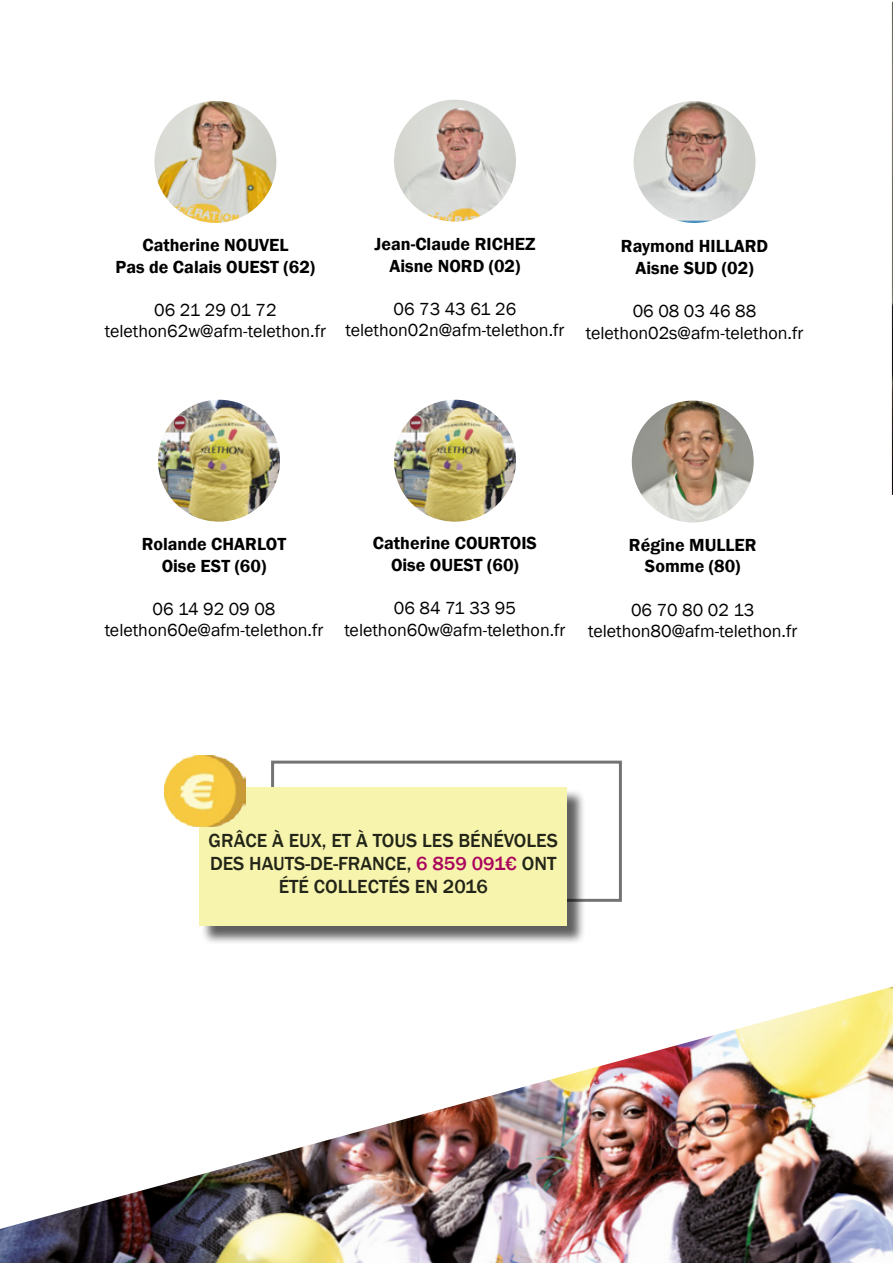
<style>
.page{position:relative;width:893px;height:1263px;background:#fff}
.page>*{position:absolute;margin:0;border:0;box-sizing:border-box;transform-origin:0 0}
.t1{font:500 19.5px/23.4px "Franklin Gothic";color:#222517;text-align:center}
.t2{font:18px/21.6px "Franklin Gothic";color:#000;text-align:center}
.t3{font:600 18px/21.6px "Franklin Gothic";color:#000;text-align:center}
.s1{color:#aa055d}
</style>
<div class="page">
<img style="left:634px;top:101px;width:121px;height:122px;border-radius:61px">
<img style="left:394px;top:100px;width:122px;height:122px;border-radius:61px">
<img style="left:632px;top:401px;width:122px;height:121px;border-radius:61px">
<img style="left:154px;top:101px;width:122px;height:122px;border-radius:61px">
<img style="left:0;top:986px;width:893px;height:277px">
<div style="left:201px;top:789px;width:385px;height:155px;background:#000;opacity:.63"></div>
<div style="left:199px;top:787px;width:368px;height:138px;background:#f7f4ae"></div>
<img style="left:164px;top:755px;width:81px;height:72px">
<img style="left:158px;top:400px;width:122px;height:122px;border-radius:61px">
<img style="left:394px;top:400px;width:122px;height:122px;border-radius:61px">
<img style="left:892px;top:2px;width:1px;height:493px">
<p class="t3" style="left:116px;top:234px;width:201px">Catherine NOUVEL<br>Pas de Calais OUEST (62)</p>
<p class="t2" style="left:105px;top:299px;width:223px">06 21 29 01 72 telethon62w@afm-telethon.fr</p>
<p class="t3" style="left:375px;top:233px;width:162px">Jean-Claude RICHEZ<br>Aisne NORD (02)</p>
<p class="t2" style="left:345px;top:298px;width:220px">06 73 43 61 26 telethon02n@afm-telethon.fr</p>
<p class="t3" style="left:621px;top:236px;width:149px">Raymond HILLARD<br>Aisne SUD (02)</p>
<p class="t2" style="left:586px;top:301px;width:219px">06 08 03 46 88 telethon02s@afm-telethon.fr</p>
<p class="t3" style="left:142px;top:533px;width:146px">Rolande CHARLOT<br>Oise EST (60)</p>
<p class="t2" style="left:105px;top:598px;width:220px">06 14 92 09 08 telethon60e@afm-telethon.fr</p>
<p class="t3" style="left:373px;top:533px;width:166px">Catherine COURTOIS<br>Oise OUEST (60)</p>
<p class="t2" style="left:344px;top:598px;width:223px">06 84 71 33 95 telethon60w@afm-telethon.fr</p>
<p class="t3" style="left:629px;top:534px;width:129px">Régine MULLER<br>Somme (80)</p>
<p class="t2" style="left:588px;top:599px;width:211px">06 70 80 02 13 telethon80@afm-telethon.fr</p>
<p class="t1" style="left:209px;top:829px;width:351px">GRÂCE À EUX, ET À TOUS LES BÉNÉVOLES<br>DES HAUTS-DE-FRANCE, <span class="s1">6 859 091€</span> ONT<br>ÉTÉ COLLECTÉS EN 2016</p>
</div>
